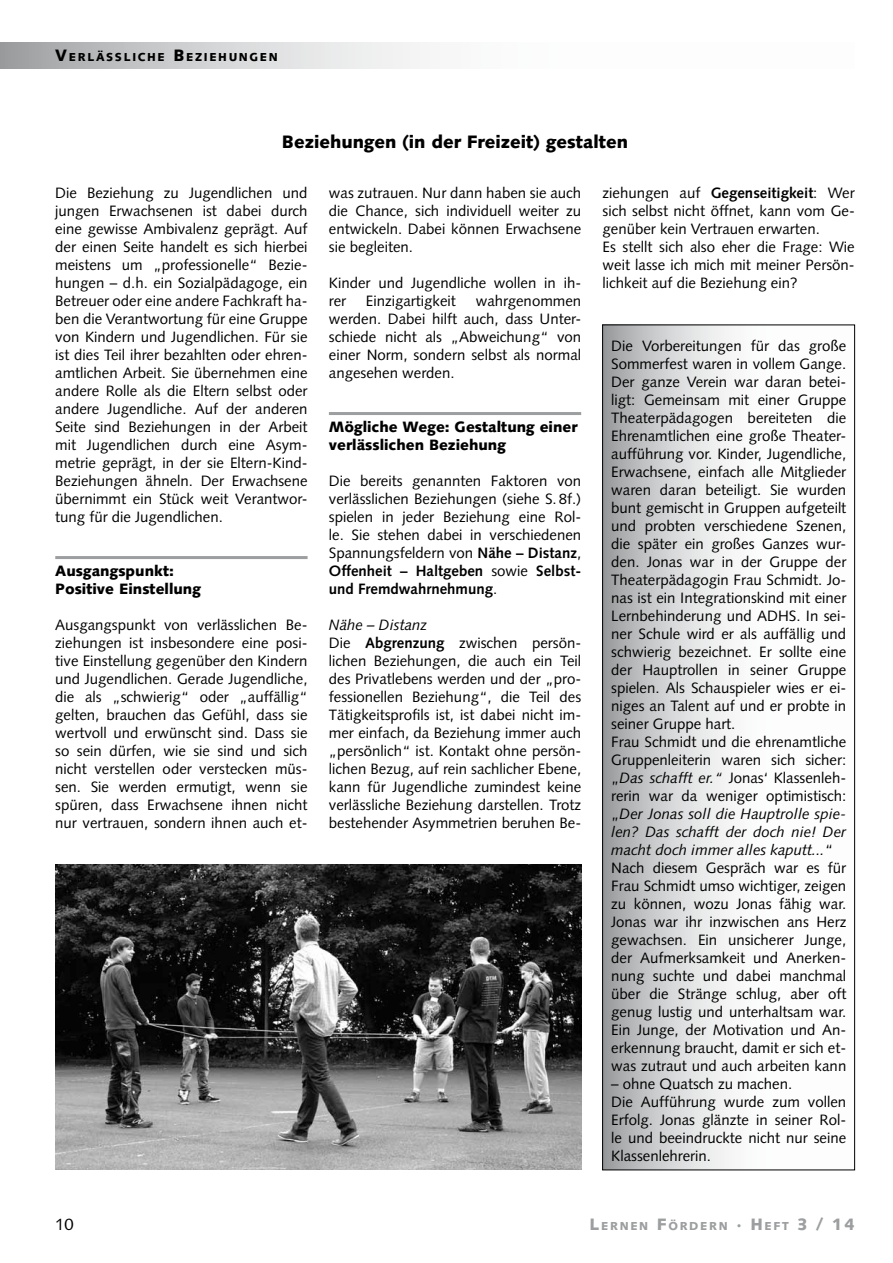
<style>
.page{position:relative;width:893px;height:1263px;background:#fff}
.page>*{position:absolute;margin:0;border:0;box-sizing:border-box;transform-origin:0 0}
.t1{font:900 18px "Syntax LT";color:#000}
.t2{font:16.5px "Syntax LT";color:#000}
.t3{font:15px/18px "Syntax LT";color:#000}
.t4{font:900 15px/18px "Syntax LT";color:#000}
.t5{font:900 11.55px "Syntax LT";letter-spacing:.145em;color:#000}
.t6{font:900 11.55px "Syntax LT";letter-spacing:.145em;color:#9c9e9f}
.s1{font-size:16.5px}
.s2{font-weight:700}
.s3{font-style:italic}
</style>
<div class="page">
<svg style="left:0;top:43px;width:420px;height:25px"></svg>
<svg style="left:604px;top:327px;width:125px;height:841px"></svg>
<div style="left:602px;top:325px;width:253px;height:845px;border:1px solid #000"></div>
<hr style="left:329px;top:412px;width:252px;height:3px;background:#9c9e9f">
<hr style="left:55px;top:556px;width:253px;height:3px;background:#9c9e9f">
<img style="left:55px;top:864px;width:527px;height:305px">
<p class="t5" style="left:55px;top:50px;width:224px"><span class="s1">V</span>ERLÄSSLICHE <span class="s1">B</span>EZIEHUNGEN</p>
<p class="t1" style="left:282px;top:131px;width:348px">Beziehungen (in der Freizeit) gestalten</p>
<p class="t3" style="left:55px;top:184px;width:254px;text-align:justify">Die Beziehung zu Jugendlichen und jungen Erwachsenen ist dabei durch eine gewisse Ambivalenz geprägt. Auf der einen Seite handelt es sich hierbei meistens um „professionelle“ Bezie&shy;hungen – d.h. ein Sozialpädagoge, ein Betreuer oder eine andere Fachkraft ha&shy;ben die Verantwortung für eine Gruppe von Kindern und Jugendlichen. Für sie ist dies Teil ihrer bezahlten oder ehren&shy;amtlichen Arbeit. Sie übernehmen eine andere Rolle als die Eltern selbst oder andere Jugendliche. Auf der anderen Seite sind Beziehungen in der Arbeit mit Jugendlichen durch eine Asym&shy;metrie geprägt, in der sie Eltern-Kind-Beziehungen ähneln. Der Erwachsene übernimmt ein Stück weit Verantwor&shy;tung für die Jugendlichen.</p>
<p class="t4" style="left:55px;top:562px;width:147px">Ausgangspunkt:<br>Positive Einstellung</p>
<p class="t3" style="left:55px;top:616px;width:254px;text-align:justify">Ausgangspunkt von verlässlichen Be&shy;ziehungen ist insbesondere eine posi&shy;tive Einstellung gegenüber den Kindern und Jugendlichen. Gerade Jugendliche, die als „schwierig“ oder „auffällig“ gelten, brauchen das Gefühl, dass sie wertvoll und erwünscht sind. Dass sie so sein dürfen, wie sie sind und sich nicht verstellen oder verstecken müs&shy;sen. Sie werden ermutigt, wenn sie spüren, dass Erwachsene ihnen nicht nur vertrauen, sondern ihnen auch et-</p>
<p class="t3" style="left:602px;top:184px;width:254px">ziehungen auf <span class="s2">Gegenseitigkeit</span>: Wer sich selbst nicht öffnet, kann vom Ge&shy;genüber kein Vertrauen erwarten.<br>Es stellt sich also eher die Frage: Wie weit lasse ich mich mit meiner Persön&shy;lichkeit auf die Beziehung ein?</p>
<p class="t3" style="left:329px;top:184px;width:254px;text-align:justify">was zutrauen. Nur dann haben sie auch die Chance, sich individuell weiter zu entwickeln. Dabei können Erwachsene sie begleiten.</p>
<p class="t3" style="left:329px;top:274px;width:254px">Kinder und Jugendliche wollen in ih&shy;rer</p>
<p class="t3" style="left:329px;top:292px;width:254px;text-align:justify;text-indent:147px">wahrgenommen werden. Dabei hilft auch, dass Unter&shy;schiede nicht als „Abweichung“ von einer Norm, sondern selbst als normal angesehen werden.</p>
<p class="t4" style="left:329px;top:418px;width:250px">Mögliche Wege: Gestaltung einer verlässlichen Beziehung</p>
<p class="t3" style="left:329px;top:472px;width:254px;text-align:justify">Die bereits genannten Faktoren von verlässlichen Beziehungen (siehe S.8f.) spielen in jeder Beziehung eine Rol&shy;le. Sie stehen dabei in verschiedenen Spannungsfeldern von <span class="s2">Nähe – Distanz</span>, <span class="s2">Offenheit – Haltgeben</span> sowie <span class="s2">Selbst&shy;und Fremdwahrnehmung</span>.</p>
<p class="t3" style="left:329px;top:616px;width:254px"><span class="s3">Nähe – Distanz<br></span>Die <span class="s2">Abgrenzung</span> zwischen persön&shy;lichen Beziehungen, die auch ein Teil des Privatlebens werden und der „pro&shy;fessionellen Beziehung“, die Teil des Tätigkeitsprofils ist, ist dabei nicht im&shy;mer einfach, da Beziehung immer auch „persönlich“ ist. Kontakt ohne persön&shy;lichen Bezug, auf rein sachlicher Ebene, kann für Jugendliche zumindest keine verlässliche Beziehung darstellen. Trotz bestehender Asymmetrien beruhen Be-</p>
<p class="t3" style="left:366px;top:292px;width:91px">Einzigartigkeit</p>
<p class="t3" style="left:611px;top:337px;width:237px">Die Vorbereitungen für das große Sommerfest waren in vollem Gange.<br>Der ganze Verein war daran betei&shy;ligt: Gemeinsam mit einer Gruppe Theaterpädagogen bereiteten die Ehrenamtlichen eine große Theater&shy;aufführung vor. Kinder, Jugendliche, Erwachsene, einfach alle Mitglieder waren daran beteiligt. Sie wurden bunt gemischt in Gruppen aufgeteilt und probten verschiedene Szenen, die später ein großes Ganzes wur&shy;den. Jonas war in der Gruppe der Theaterpädagogin Frau Schmidt. Jo&shy;nas ist ein Integrationskind mit einer Lernbehinderung und ADHS. In sei&shy;ner Schule wird er als auffällig und schwierig bezeichnet. Er sollte eine der Hauptrollen in seiner Gruppe spielen. Als Schauspieler wies er ei&shy;niges an Talent auf und er probte in seiner Gruppe hart.<br>Frau Schmidt und die ehrenamtliche Gruppenleiterin waren sich sicher: „<span class="s3">Das schafft er.“</span> Jonas‘ Klassenleh&shy;rerin war da weniger optimistisch: „<span class="s3">Der Jonas soll die Hauptrolle spie&shy;len? Das schafft der doch nie! Der macht doch immer alles kaputt...</span>“ Nach diesem Gespräch war es für Frau Schmidt umso wichtiger, zeigen zu können, wozu Jonas fähig war.<br>Jonas war ihr inzwischen ans Herz gewachsen. Ein unsicherer Junge, der Aufmerksamkeit und Anerken&shy;nung suchte und dabei manchmal über die Stränge schlug, aber oft genug lustig und unterhaltsam war.<br>Ein Junge, der Motivation und An&shy;erkennung braucht, damit er sich et&shy;was zutraut und auch arbeiten kann</p>
<p class="t3" style="left:611px;top:1075px;width:237px">– ohne Quatsch zu machen.<br>Die Aufführung wurde zum vollen<br>Erfolg. Jonas glänzte in seiner Rol&shy;le und beeindruckte nicht nur seine<br>Klassenlehrerin.</p>
<p class="t2" style="left:55px;top:1214px;width:20px">10</p>
<p class="t6" style="left:589px;top:1219px;width:267px"><span class="s1">L</span>ERNEN <span class="s1">F</span>ÖRDERN <span class="s1">· H</span>EFT <span class="s1">3 / 14</span></p>
</div>
